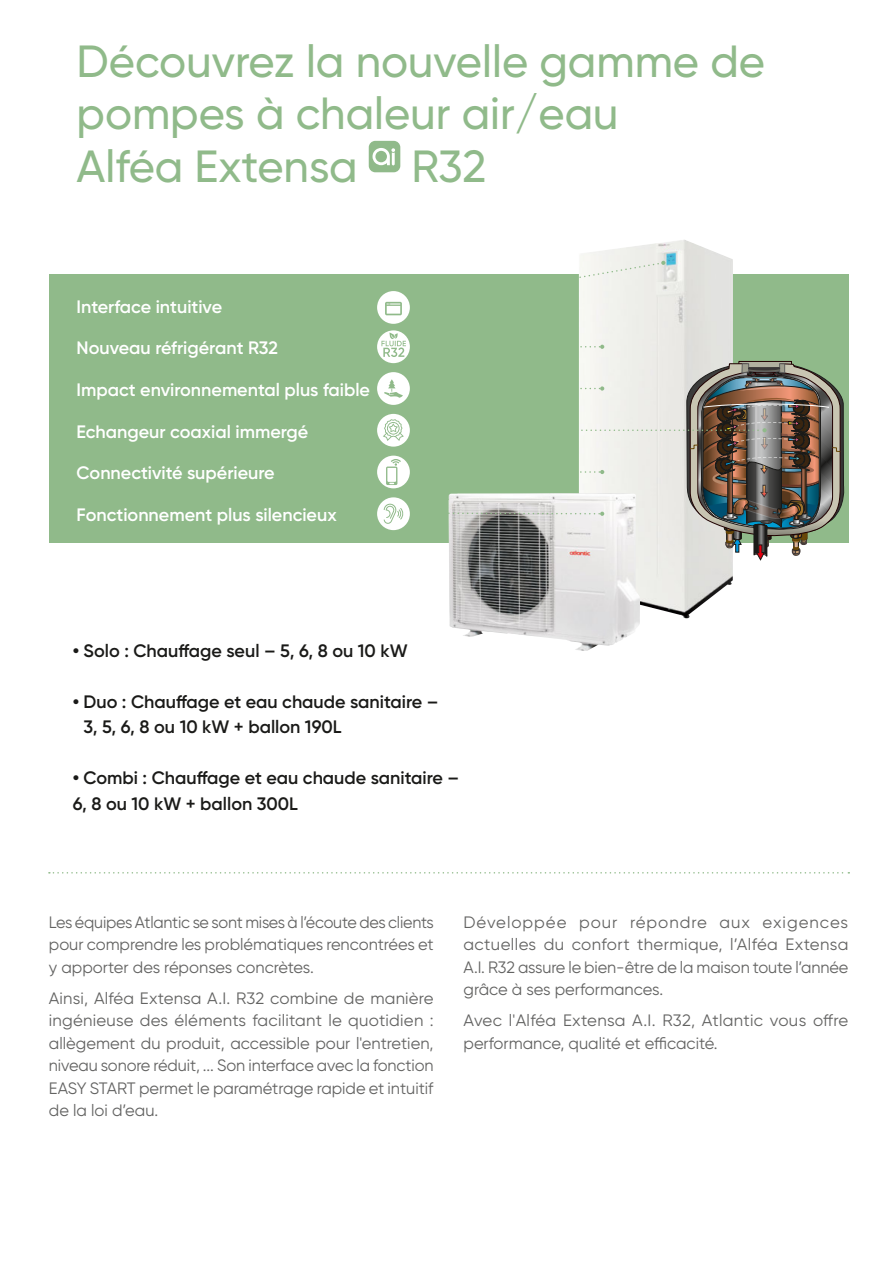
<style>
.page{position:relative;width:893px;height:1263px;background:#fff}
.page>*{position:absolute;margin:0;border:0;box-sizing:border-box;transform-origin:0 0}
.Nom_de_Gamme{font:500 45px/52.5px "Gilroy";color:#90ba8a}
.t1{font:600 18px "Gilroy";color:#1a1a18}
.t2{font:600 18px "Gilroy";color:#fff}
.Texte_courant_Techno{font:16.5px/22.5px "Gilroy";color:#636362;text-align:justify}
.s1{font-weight:700}
</style>
<div class="page">
<svg style="left:49px;top:872px;width:800px;height:1px"></svg>
<div style="left:49px;top:275px;width:799px;height:268px;background:#90ba8a"></div>
<img style="left:579px;top:240px;width:154px;height:378px">
<img style="left:449px;top:576px;width:191px;height:75px">
<svg style="left:369px;top:141px;width:31px;height:31px"></svg>
<svg style="left:377px;top:261px;width:288px;height:63px"></svg>
<svg style="left:377px;top:330px;width:468px;height:246px"></svg>
<p class="Nom_de_Gamme" style="left:77px;top:34px;width:690px">Découvrez la nouvelle gamme de pompes à chaleur air/eau</p>
<p class="Nom_de_Gamme" style="left:77px;top:139px;width:411px">Alféa Extensa R32</p>
<p class="t2" style="left:77px;top:295px;width:147px">Interface intuitive</p>
<p class="t2" style="left:77px;top:337px;width:203px">Nouveau réfrigérant R32</p>
<p class="t2" style="left:77px;top:378px;width:295px">Impact environnemental plus faible</p>
<p class="t2" style="left:77px;top:420px;width:233px">Echangeur coaxial immergé</p>
<p class="t2" style="left:77px;top:462px;width:200px">Connectivité supérieure</p>
<p class="t2" style="left:77px;top:503px;width:262px">Fonctionnement plus silencieux</p>
<p class="t1" style="left:73px;top:639px;width:336px"><span class="s1">•</span> Solo : Chauffage seul – 5, 6, 8 ou 10 kW</p>
<p class="t1" style="left:73px;top:690px;width:367px"><span class="s1">•</span> Duo : Chauffage et eau chaude sanitaire –</p>
<p class="t1" style="left:83px;top:716px;width:260px">3, 5, 6, 8 ou 10 kW + ballon 190L</p>
<p class="t1" style="left:73px;top:767px;width:388px"><span class="s1">•</span> Combi : Chauffage et eau chaude sanitaire –</p>
<p class="t1" style="left:73px;top:792px;width:227px">6, 8 ou 10 kW + ballon 300L</p>
<p class="Texte_courant_Techno" style="left:49px;top:910px;width:386px">Les équipes Atlantic se sont mises à l’écoute des clients pour comprendre les problématiques rencontrées et y apporter des réponses concrètes.</p>
<p class="Texte_courant_Techno" style="left:49px;top:986px;width:386px">Ainsi, Alféa Extensa A.I. R32 combine de manière ingénieuse des éléments facilitant le quotidien : allègement du produit, accessible pour l'entretien, niveau sonore réduit, ... Son interface avec la fonction EASY START permet le paramétrage rapide et intuitif de la loi d’eau.</p>
<p class="Texte_courant_Techno" style="left:463px;top:910px;width:386px">Développée pour répondre aux exigences actuelles du confort thermique, l’Alféa Extensa A.I. R32 assure le bien-être de la maison toute l’année grâce à ses performances.</p>
<p class="Texte_courant_Techno" style="left:463px;top:1009px;width:386px">Avec l'Alféa Extensa A.I. R32, Atlantic vous offre performance, qualité et efficacité.</p>
</div>
